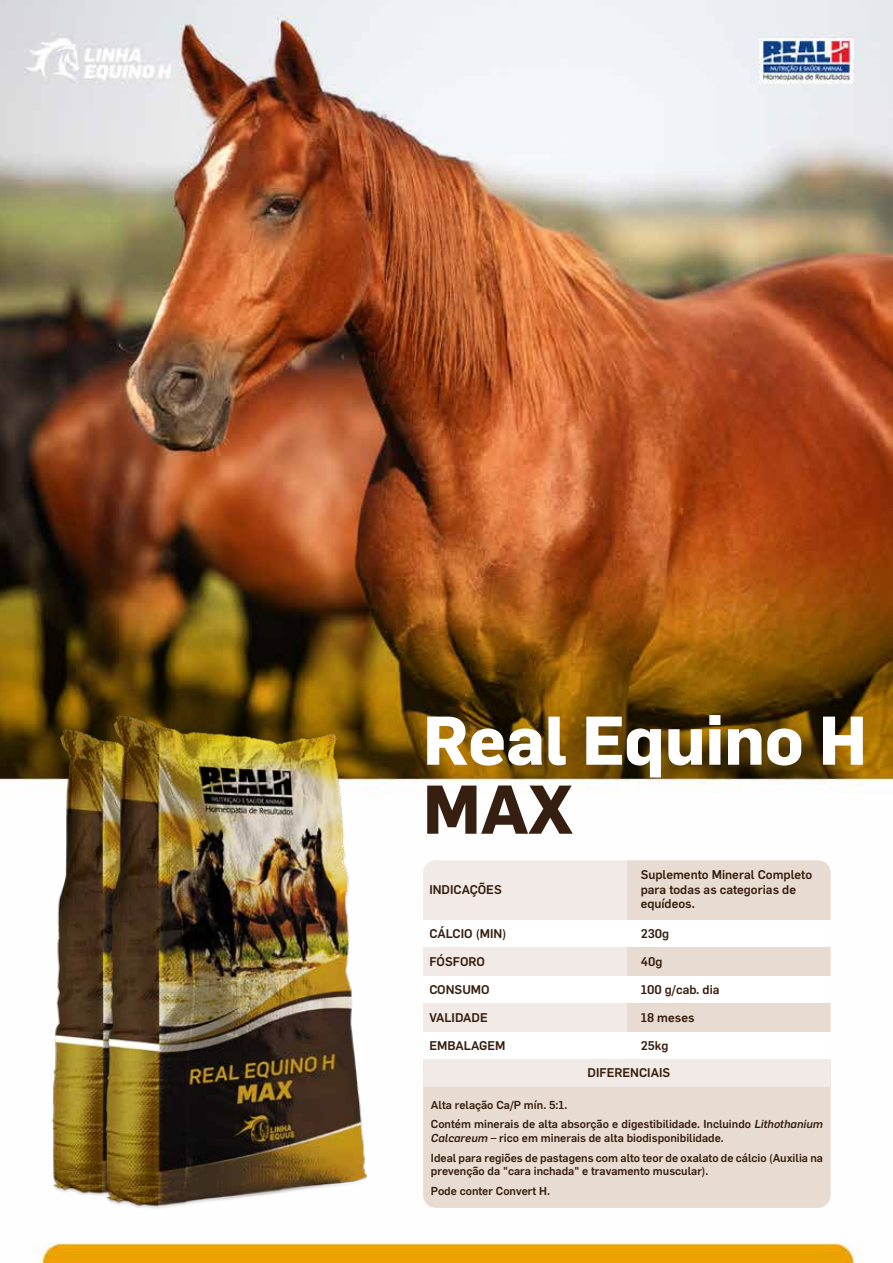
<style>
.page{position:relative;width:893px;height:1263px;background:#fff}
.page>*{position:absolute;margin:0;border:0;box-sizing:border-box;transform-origin:0 0}
.t1{font:700 67.5px "Flama";color:#fff}
.t2{font:700 67.5px "Flama";color:#361e11}
.t3{font:500 12.45px/14.9px "Flama";color:#361d0d}
.t4{font:500 11.4px/19.8px "Flama";color:#361d0d}
.s1{font-style:italic}
</style>
<div class="page">
<img style="left:0;top:0;width:893px;height:1263px">
<img style="left:51px;top:729px;width:54px;height:468px">
<img style="left:105px;top:715px;width:264px;height:496px">
<svg style="left:423px;top:919px;width:408px;height:140px"></svg>
<div style="left:423px;top:860px;width:204px;height:59px;background:#f1eae6"></div>
<div style="left:627px;top:860px;width:204px;height:59px;background:#e8dbd1"></div>
<div style="left:423px;top:947px;width:204px;height:28px;background:#f1eae6"></div>
<div style="left:627px;top:947px;width:204px;height:28px;background:#e8dbd1"></div>
<div style="left:423px;top:1003px;width:204px;height:29px;background:#f1eae6"></div>
<div style="left:423px;top:1059px;width:408px;height:28px;background:#f1eae6"></div>
<div style="left:627px;top:1003px;width:204px;height:29px;background:#e8dbd1"></div>
<div style="left:423px;top:1060px;width:408px;height:148px;background:#e8dbd1"></div>
<div style="left:423px;top:1060px;width:408px;height:27px;background:#f1eae6"></div>
<h1 class="t1" style="left:423px;top:692px;width:445px">Real Equino H</h1>
<h1 class="t2" style="left:423px;top:761px;width:151px">MAX</h1>
<p class="t3" style="left:429px;top:881px;width:74px">INDICAÇÕES</p>
<p class="t3" style="left:429px;top:925px;width:78px">CÁLCIO (MIN)</p>
<p class="t3" style="left:429px;top:953px;width:57px">FÓSFORO</p>
<p class="t3" style="left:429px;top:981px;width:62px">CONSUMO</p>
<p class="t3" style="left:429px;top:1009px;width:60px">VALIDADE</p>
<p class="t3" style="left:429px;top:1038px;width:78px">EMBALAGEM</p>
<p class="t3" style="left:641px;top:866px;width:173px">Suplemento Mineral Completo para todas as categorias de equídeos.</p>
<p class="t3" style="left:641px;top:925px;width:30px">230g</p>
<p class="t3" style="left:641px;top:953px;width:23px">40g</p>
<p class="t3" style="left:641px;top:981px;width:80px">100 g/cab. dia</p>
<p class="t3" style="left:641px;top:1009px;width:55px">18 meses</p>
<p class="t3" style="left:641px;top:1038px;width:29px">25kg</p>
<p class="t3" style="left:588px;top:1064px;width:84px">DIFERENCIAIS</p>
<p class="t4" style="left:431px;top:1094px;width:394px">Alta relação Ca/P mín. 5:1.<br>Contém minerais de alta absorção e digestibilidade. Incluindo <span class="s1">Lithothanium</span></p>
<p class="t4" style="left:431px;top:1127px;width:394px"><span class="s1">Calcareum</span> – rico em minerais de alta biodisponibilidade.<br>Ideal para regiões de pastagens com alto teor de oxalato de cálcio (Auxilia na</p>
<p class="t4" style="left:431px;top:1160px;width:279px">prevenção da "cara inchada" e travamento muscular).<br>Pode conter Convert H.</p>
</div>
